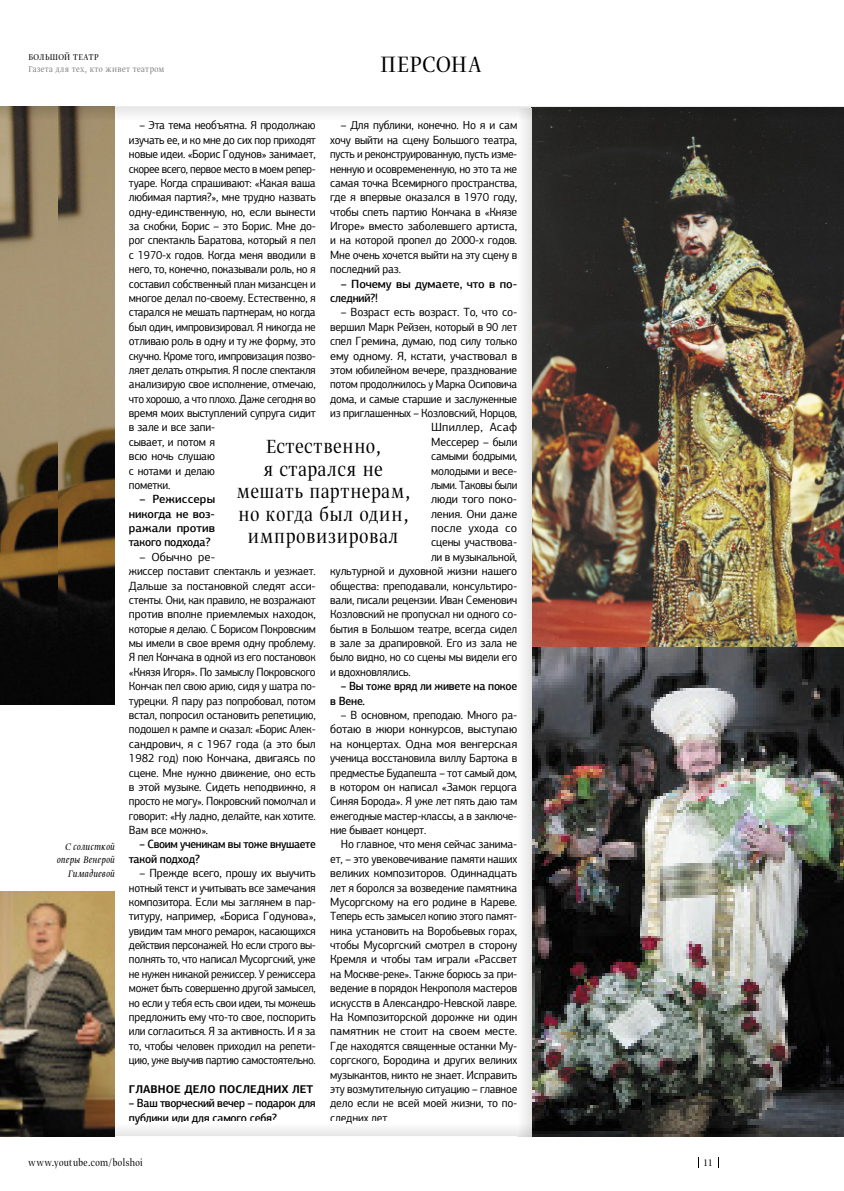
<style>
.page{position:relative;width:844px;height:1191px;background:#fff}
.page>*{position:absolute;margin:0;border:0;box-sizing:border-box;transform-origin:0 0}
.t1{font:26.25px "Greta Dis Nar Pro Lig";letter-spacing:.04em;color:#000}
.t2{font:22.5px/22.5px "Greta Dis Nar Pro Lig";letter-spacing:.04em;color:#000;text-align:center}
.t3{font:11.88px/14.4px "PF Agora Sans Pro";letter-spacing:-.02em;color:#000;text-align:justify;scale:.95 1}
.t4{font:11.88px/14.4px "PF Agora Sans Pro";letter-spacing:-.02em;color:#000}
.t5{font:11.88px/14.4px "PF Agora Sans Pro";letter-spacing:-.02em;color:#000;scale:.94 1}
.t6{font:500 11.88px/14.4px "PF Agora Sans Pro";letter-spacing:-.02em;color:#000;text-align:justify}
.t7{font:11.88px "PF Agora Sans Pro";letter-spacing:-.02em;color:#000;scale:.96 1}
.t8{font:500 11.88px/14.4px "PF Agora Sans Pro";letter-spacing:-.02em;color:#000;scale:.93 1}
.t9{font:500 11.88px/14.4px "PF Agora Sans Pro";letter-spacing:-.02em;color:#000;scale:.92 1}
.t10{font:500 11.88px/14.4px "PF Agora Sans Pro";letter-spacing:-.02em;color:#000;scale:.94 1}
.t11{font:11.88px "PF Agora Sans Pro";letter-spacing:-.02em;color:#000;scale:.92 1}
.t12{font:11.88px "PF Agora Sans Pro";letter-spacing:-.02em;color:#000;scale:.91 1}
.t13{font:11.88px "PF Agora Sans Pro";letter-spacing:.015em;color:#000}
.t14{font:11.88px "PF Agora Sans Pro";letter-spacing:.01em;color:#000}
.t15{font:11.25px/13.8px "Greta Dis Nar Pro Lig Ita";letter-spacing:.02em;color:#000;text-align:right}
.t16{font:11.25px "Greta Dis Nar Pro Lig";letter-spacing:.035em;color:#000}
.t17{font:700 11.25px "PF Agora Sans Pro";letter-spacing:.01em;color:#000}
.t18{font:10px "Greta Dis Nar Pro Lig";color:#7c7c7c}
.t19{font:10px "Greta Dis Nar Pro Lig";letter-spacing:.045em;color:#000}
</style>
<div class="page">
<img style="left:0;top:891px;width:115px;height:231px">
<img style="left:0;top:121px;width:115px;height:583px">
<img style="left:523px;top:121px;width:320px;height:1001px">
<img style="left:0;top:106px;width:843px;height:15px">
<img style="left:0;top:1122px;width:843px;height:14px">
<img style="left:129px;top:1122px;width:148px;height:2px">
<img style="left:331px;top:1122px;width:58px;height:1px">
<svg style="left:531px;top:1122px;width:1px;height:14px"></svg>
<p class="t19" style="left:28px;top:53px;width:72px">БОЛЬШОЙ ТЕАТР</p>
<p class="t18" style="left:28px;top:64px;width:137px">Газета для тех, кто живет театром</p>
<h1 class="t1" style="left:380px;top:53px;width:102px">ПЕРСОНА</h1>
<p class="t15" style="left:57px;top:839px;width:60px">С солисткой оперы Венерой<br>Гимадиевой</p>
<p class="t5" style="left:211px;top:119px;width:8px">б</p>
<p class="t3" style="left:383px;top:119px;width:8px">б</p>
<p class="t5" style="left:129px;top:119px;width:200px;text-indent:11px">– Эта тема нео ъятна. Я продолжаю изучать ее, и ко мне до сих пор приходят новые идеи. «Борис Годунов» занимает, скорее всего, первое место в моем репер&shy;туаре. Когда спрашивают: «Какая ваша любимая партия?», мне трудно назвать одну-единственную, но, если вынести за скобки, Борис – это Борис. Мне до&shy;рог спектакль Баратова, который я пел с 1970-х годов. Когда меня вводили в него, то, конечно, показывали роль, но я составил собственный план мизансцен и многое делал по-своему. Естественно, я старался не мешать партнерам, но когда был один, импровизировал. Я никогда не отливаю роль в одну и ту же форму, это скучно. Кроме того, импровизация позво&shy;ляет делать открытия. Я после спектакля анализирую свое исполнение, отмечаю, что хорошо, а что плохо. Даже сегодня во время моих выступлений супруга сидит в зале и все запи-<br>сывает, и потом я<br>всю ночь слушаю<br>с нотами и делаю<br>пометки.</p>
<p class="t6" style="left:129px;top:493px;width:88px;text-indent:11px">– Режиссеры никогда не воз&shy;ражали против такого подхода?</p>
<p class="t4" style="left:129px;top:550px;width:188px;text-indent:11px">– Обычно ре-<br>жиссер поставит спектакль и уезжает.<br>Дальше за постановкой следят асси&shy;стенты. Они, как правило, не возражают против вполне приемлемых находок, которые я делаю. С Борисом Покровским мы имели в свое время одну проблему.<br>Я пел Кончака в одной из его постановок «Князя Игоря». По замыслу Покровского Кончак пел свою арию, сидя у шатра по&shy;турецки. Я пару раз попробовал, потом встал, попросил остановить репетицию, подошел к рампе и сказал: «Борис Алек&shy;сандрович, я с 1967 года (а это был 1982 год) пою Кончака, двигаясь по сцене. Мне нужно движение, оно есть в этой музыке. Сидеть неподвижно, я просто не могу». Покровский помолчал и говорит: «Ну ладно, делайте, как хотите.<br>Вам все можно».</p>
<p class="t9" style="left:129px;top:838px;width:204px;text-indent:11px">– Своим ученикам вы тоже внушаете такой подход?</p>
<p class="t4" style="left:129px;top:867px;width:188px;text-align:justify;text-indent:11px">– Прежде всего, прошу их выучить нотный текст и учитывать все замечания композитора. Если мы заглянем в пар&shy;титуру, например, «Бориса Годунова», увидим там много ремарок, касающихся действия персонажей. Но если строго вы&shy;полнять то, что написал Мусоргский, уже не нужен никакой режиссер. У режиссера может быть совершенно другой замысел, но если у тебя есть свои идеи, ты можешь предложить ему что-то свое, поспорить или согласиться. Я за активность. И я за то, чтобы человек приходил на репети&shy;цию, уже выучив партию самостоятельно.</p>
<p class="t17" style="left:129px;top:1084px;width:186px">ГЛАВНОЕ ДЕЛО ПОСЛЕДНИХ ЛЕТ</p>
<p class="t8" style="left:129px;top:1097px;width:202px">– Ваш творческий вечер – подарок для п б ики и и я самого себя?</p>
<p class="t3" style="left:330px;top:119px;width:198px;text-indent:11px">– Для пу лики, конечно. Но я и сам хочу выйти на сцену Большого театра, пусть и реконструированную, пусть изме&shy;ненную и осовремененную, но это та же самая точка Всемирного пространства, где я впервые оказался в 1970 году, чтобы спеть партию Кончака в «Князе Игоре» вместо заболевшего артиста, и на которой пропел до 2000-х годов.<br>Мне очень хочется выйти на эту сцену в последний раз.</p>
<p class="t6" style="left:330px;top:277px;width:188px;text-indent:11px">– Почему вы думаете, что в по&shy;следний?!</p>
<p class="t4" style="left:341px;top:306px;width:178px">– Возраст есть возраст. То, что со-</p>
<p class="t5" style="left:330px;top:320px;width:200px">вершил Марк Рейзен, который в 90 лет</p>
<p class="t5" style="left:330px;top:335px;width:200px">спел Гремина, думаю, под силу только</p>
<p class="t4" style="left:330px;top:349px;width:188px">ему одному. Я, кстати, участвовал в</p>
<p class="t5" style="left:330px;top:364px;width:200px">этом юбилейном вечере, празднование</p>
<p class="t11" style="left:330px;top:379px;width:205px">потом продолжилось у Марка Осиповича</p>
<p class="t5" style="left:330px;top:392px;width:200px">дома, и самые старшие и заслуженные</p>
<p class="t5" style="left:330px;top:407px;width:200px">из приглашенных – Козловский, Норцов,</p>
<p class="t13" style="left:431px;top:422px;width:88px">Шпиллер, Асаф</p>
<p class="t4" style="left:431px;top:435px;width:88px">Мессерер – были</p>
<p class="t5" style="left:431px;top:450px;width:93px">самыми бодрыми,</p>
<p class="t5" style="left:431px;top:464px;width:93px">молодыми и весе-</p>
<p class="t12" style="left:431px;top:480px;width:96px">лыми. Таковы были</p>
<p class="t4" style="left:431px;top:493px;width:88px">люди того поко-</p>
<p class="t4" style="left:431px;top:507px;width:88px">ления. Они даже</p>
<p class="t14" style="left:431px;top:523px;width:88px">после ухода со</p>
<p class="t7" style="left:431px;top:537px;width:91px">сцены участвова-</p>
<p class="t5" style="left:431px;top:550px;width:93px">ли в музыкальной,</p>
<p class="t7" style="left:330px;top:566px;width:196px">культурной и духовной жизни нашего</p>
<p class="t7" style="left:330px;top:580px;width:196px">общества: преподавали, консультиро-</p>
<p class="t5" style="left:330px;top:594px;width:200px">вали, писали рецензии. Иван Семенович</p>
<p class="t5" style="left:330px;top:608px;width:200px">Козловский не пропускал ни одного со-</p>
<p class="t5" style="left:330px;top:622px;width:200px">бытия в Большом театре, всегда сидел</p>
<p class="t5" style="left:330px;top:637px;width:200px">в зале за драпировкой. Его из зала не</p>
<p class="t5" style="left:330px;top:651px;width:200px">было видно, но со сцены мы видели его</p>
<p class="t5" style="left:330px;top:665px;width:87px">и вдохновлялись.</p>
<p class="t10" style="left:330px;top:680px;width:200px;text-indent:11px">– Вы тоже вряд ли живете на покое в Вене.</p>
<p class="t3" style="left:330px;top:709px;width:198px;text-indent:11px">– В основном, преподаю. Много ра&shy;ботаю в жюри конкурсов, выступаю на концертах. Одна моя венгерская ученица восстановила виллу Бартока в предместье Будапешта – тот самый дом, в котором он написал «Замок герцога Синяя Борода». Я уже лет пять даю там ежегодные мастер-классы, а в заключе&shy;ние бывает концерт.</p>
<p class="t3" style="left:330px;top:838px;width:198px;text-indent:11px">Но главное, что меня сейчас занима&shy;ет, – это увековечивание памяти наших великих композиторов. Одиннадцать лет я боролся за возведение памятника Мусоргскому на его родине в Кареве.<br>Теперь есть замысел копию этого памят&shy;ника установить на Воробьевых горах, чтобы Мусоргский смотрел в сторону Кремля и чтобы там играли «Рассвет на Москве-реке». Также борюсь за при&shy;ведение в порядок Некрополя мастеров искусств в Александро-Невской лавре.<br>На Композиторской дорожке ни один памятник не стоит на своем месте.<br>Где находятся священные останки Му&shy;соргского, Бородина и других великих музыкантов, никто не знает. Исправить эту возмутительную ситуацию – главное дело если не всей моей жизни, то по&shy;сле них лет.</p>
<h2 class="t2" style="left:237px;top:436px;width:175px">Естественно,<br>я старался не мешать партнерам, но когда был один, импровизировал</h2>
<p class="t10" style="left:135px;top:1111px;width:19px">у л</p>
<p class="t10" style="left:177px;top:1111px;width:30px">л дл</p>
<p class="t3" style="left:346px;top:1111px;width:8px">д</p>
<p class="t16" style="left:29px;top:1157px;width:116px">www.youtube.com/bolshoi</p>
<p class="t16" style="left:703px;top:1157px;width:10px">11</p>
</div>
